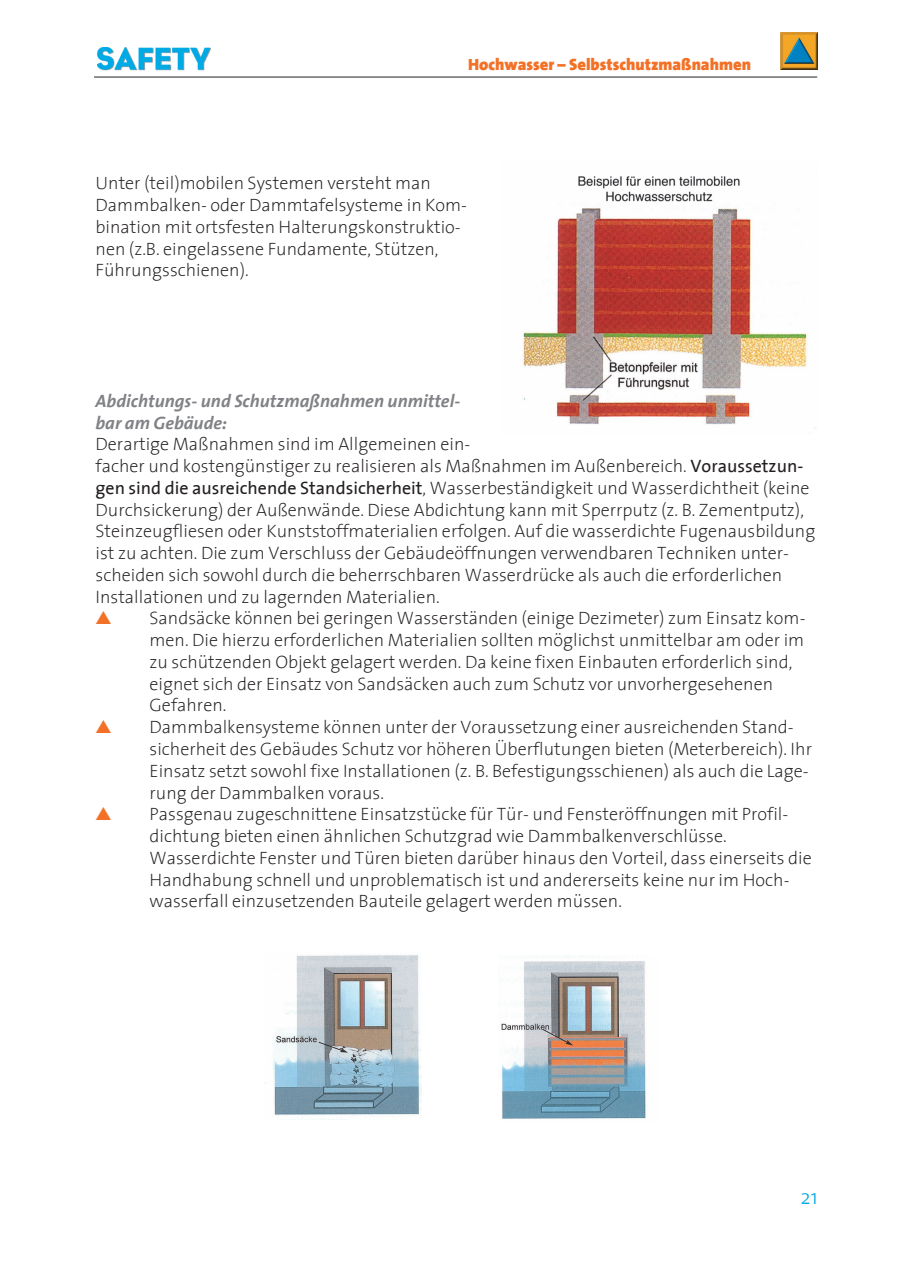
<style>
.page{position:relative;width:907px;height:1277px;background:#fff}
.page>*{position:absolute;margin:0;border:0;box-sizing:border-box;transform-origin:0 0}
.t1{font:300 21px "The Sans";color:#00abe5}
.t2{font:200 18px/21.8px "The Sans";color:#231f20}
.t3{font:italic 700 18px/21.8px "The Sans";color:#808285}
.t4{font:18px "Monotype Sorts";color:#f37127}
.t5{font:900 16.5px "The Sans";color:#f37127}
.s1{font-family:"The Sans 5";font-weight:400}
</style>
<div class="page">
<hr style="left:94px;top:77px;width:723px;height:1px;background:#231f20">
<img style="left:780px;top:33px;width:37px;height:36px">
<img style="left:97px;top:48px;width:113px;height:23px">
<img style="left:273px;top:955px;width:148px;height:164px">
<img style="left:501px;top:955px;width:145px;height:164px">
<img style="left:523px;top:176px;width:293px;height:253px">
<p class="t5" style="left:468px;top:58px;width:284px">Hochwasser – Selbstschutzmaßnahmen</p>
<p class="t2" style="left:96px;top:174px;width:373px">Unter (teil)mobilen Systemen versteht man Dammbalken- oder Dammtafelsysteme in Kom&shy;bination mit ortsfesten Halterungskonstruktio&shy;nen (z.B. eingelassene Fundamente, Stützen, Führungsschienen).</p>
<p class="t3" style="left:96px;top:391px;width:366px">Abdichtungs- und Schutzmaßnahmen unmittel&shy;bar am Gebäude:</p>
<p class="t2" style="left:96px;top:435px;width:721px">Derartige Maßnahmen sind im Allgemeinen ein-<br>facher und kostengünstiger zu realisieren als Maßnahmen im Außenbereich. <span class="s1">Voraussetzun&shy;gen sind die ausreichende Standsicherheit</span>, Wasserbeständigkeit und Wasserdichtheit (keine Durchsickerung) der Außenwände. Diese Abdichtung kann mit Sperrputz (z. B. Zementputz), Steinzeugfliesen oder Kunststoffmaterialien erfolgen. Auf die wasserdichte Fugenausbildung ist zu achten. Die zum Verschluss der Gebäudeöffnungen verwendbaren Techniken unter&shy;scheiden sich sowohl durch die beherrschbaren Wasserdrücke als auch die erforderlichen Installationen und zu lagernden Materialien.</p>
<p class="t4" style="left:96px;top:610px;width:18px">S</p>
<p class="t2" style="left:150px;top:609px;width:657px">Sandsäcke können bei geringen Wasserständen (einige Dezimeter) zum Einsatz kom&shy;men. Die hierzu erforderlichen Materialien sollten möglichst unmittelbar am oder im zu schützenden Objekt gelagert werden. Da keine fixen Einbauten erforderlich sind, eignet sich der Einsatz von Sandsäcken auch zum Schutz vor unvorhergesehenen Gefahren.</p>
<p class="t4" style="left:96px;top:719px;width:18px">S</p>
<p class="t2" style="left:150px;top:718px;width:664px">Dammbalkensysteme können unter der Voraussetzung einer ausreichenden Stand&shy;sicherheit des Gebäudes Schutz vor höheren Überflutungen bieten (Meterbereich). Ihr Einsatz setzt sowohl fixe Installationen (z. B. Befestigungsschienen) als auch die Lage&shy;rung der Dammbalken voraus.</p>
<p class="t4" style="left:96px;top:806px;width:18px">S</p>
<p class="t2" style="left:150px;top:805px;width:663px">Passgenau zugeschnittene Einsatzstücke für Tür- und Fensteröffnungen mit Profil&shy;dichtung bieten einen ähnlichen Schutzgrad wie Dammbalkenverschlüsse.<br>Wasserdichte Fenster und Türen bieten darüber hinaus den Vorteil, dass einerseits die Handhabung schnell und unproblematisch ist und andererseits keine nur im Hoch&shy;wasserfall einzusetzenden Bauteile gelagert werden müssen.</p>
<p class="t1" style="left:800px;top:1188px;width:19px">21</p>
</div>
